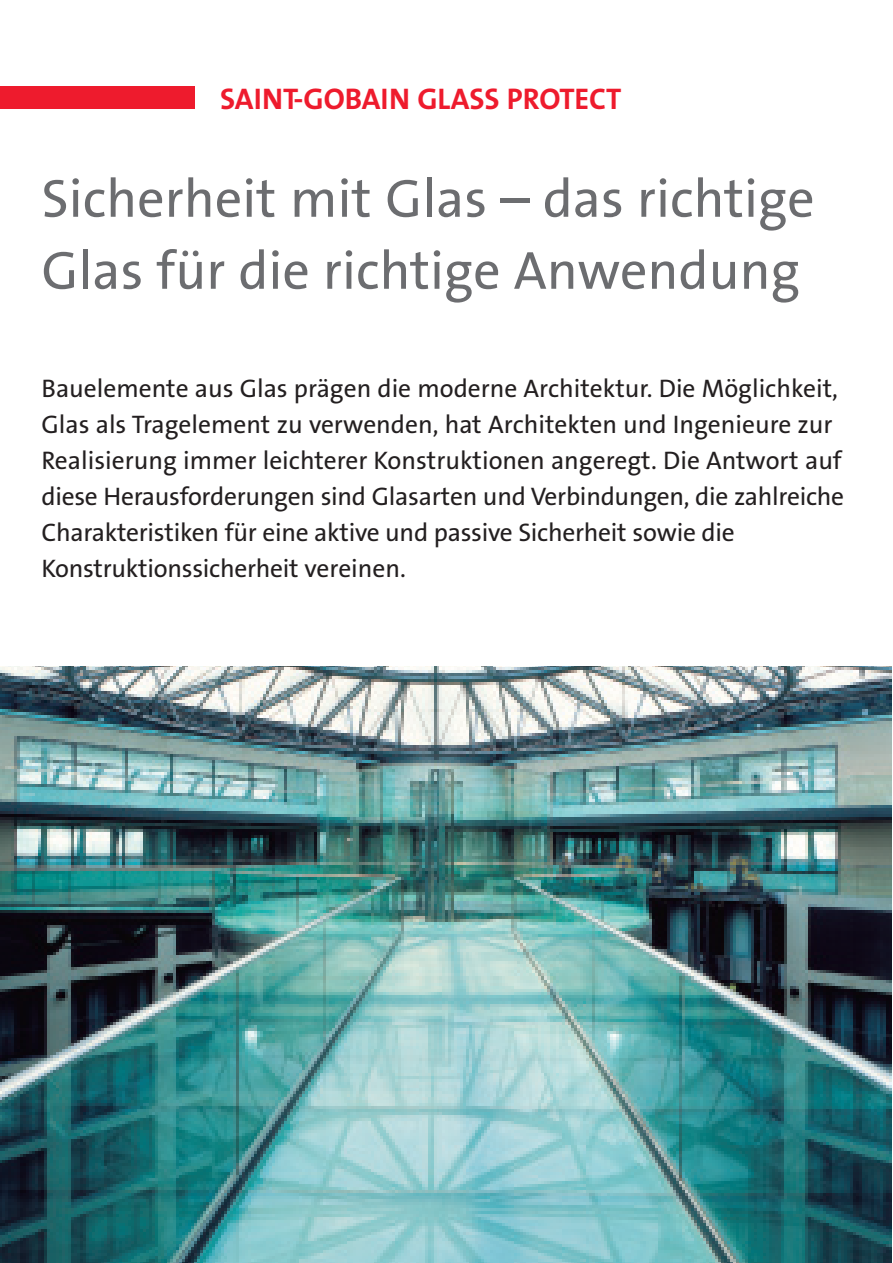
<style>
.page{position:relative;width:893px;height:1263px;background:#fff}
.page>*{position:absolute;margin:0;border:0;box-sizing:border-box;transform-origin:0 0}
.t1{font:54px/72px "The Sans B5 Plain";color:#6c6d70}
.t2{font:700 30px "The Sans B7";color:#ee1b2d}
.t3{font:25.5px/36px "The Sans B5 Plain";letter-spacing:-.01em;color:#231f20}
</style>
<div class="page">
<div style="left:0;top:86px;width:195px;height:23px;background:#ee1b2d"></div>
<img style="left:0;top:667px;width:892px;height:596px">
<p class="t2" style="left:220px;top:85px;width:403px">SAINT-GOBAIN GLASS PROTECT</p>
<h1 class="t1" style="left:42px;top:166px;width:775px">Sicherheit mit Glas – das richtige<br>Glas für die richtige Anwendung</h1>
<p class="t3" style="left:42px;top:372px;width:804px">Bauelemente aus Glas prägen die moderne Architektur. Die Möglichkeit, Glas als Tragelement zu verwenden, hat Architekten und Ingenieure zur Realisierung immer leichterer Konstruktionen angeregt. Die Antwort auf diese Herausforderungen sind Glasarten und Verbindungen, die zahlreiche Charakteristiken für eine aktive und passive Sicherheit sowie die Konstruktionssicherheit vereinen.</p>
</div>
